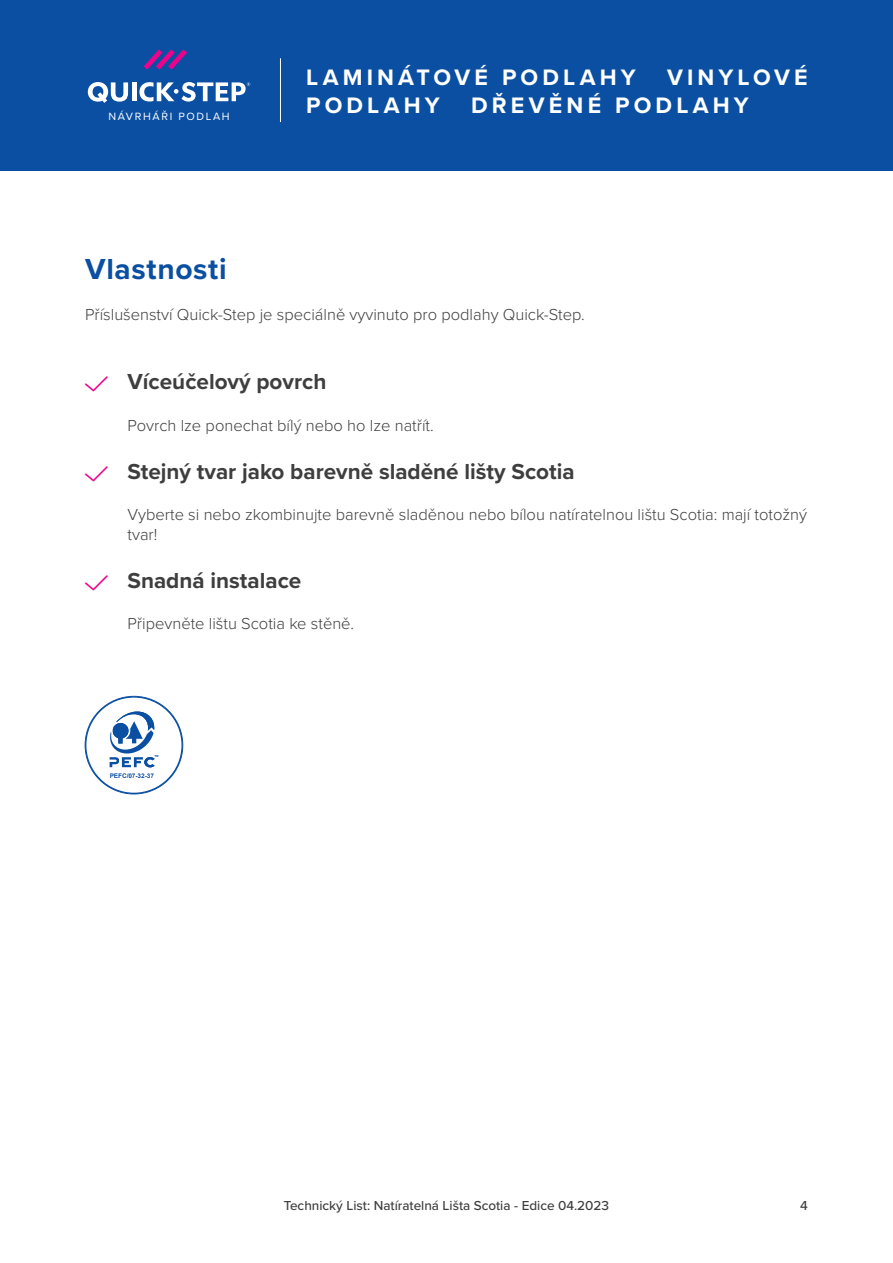
<style>
.page{position:relative;width:893px;height:1263px;background:#fff}
.page>*{position:absolute;margin:0;border:0;box-sizing:border-box;transform-origin:0 0}
.t1{font:700 30px "Proxima Nova";letter-spacing:.025em;color:#0a4fa2}
.Range{font:700 23.25px "Proxima Nova";letter-spacing:.175em;color:#fff}
.t2{font:700 22.5px "Proxima Nova";color:#3e3e3f}
.List-Description{font:300 16.5px/19.8px "Proxima Nova";color:#3e3e3f}
.BodyText{font:300 16.5px "Proxima Nova";color:#3e3e3f}
.t3{font:500 13.5px "Proxima Nova";color:#3e3e3f}
.FloorDesigners{font:10.95px "Proxima Nova";letter-spacing:.15em;color:#fff}
</style>
<div class="page">
<div style="left:0;top:0;width:893px;height:170px;background:#0a4fa2"></div>
<hr style="left:280px;top:58px;width:1px;height:64px;background:#fff">
<svg style="left:144px;top:49px;width:43px;height:21px"></svg>
<svg style="left:88px;top:82px;width:40px;height:21px"></svg>
<hr style="left:132px;top:82px;width:4px;height:19px;background:#fff">
<svg style="left:139px;top:82px;width:111px;height:20px"></svg>
<svg style="left:84px;top:695px;width:100px;height:100px"></svg>
<p class="FloorDesigners" style="left:108px;top:108px;width:123px">NÁVRHÁŘI PODLAH</p>
<p class="Range" style="left:306px;top:60px;width:331px">LAMINÁTOVÉ PODLAHY</p>
<p class="Range" style="left:667px;top:60px;width:142px">VINYLOVÉ</p>
<p class="Range" style="left:306px;top:88px;width:135px">PODLAHY</p>
<p class="Range" style="left:471px;top:88px;width:279px">DŘEVĚNÉ PODLAHY</p>
<p class="t1" style="left:85px;top:246px;width:143px">Vlastnosti</p>
<p class="BodyText" style="left:85px;top:302px;width:501px">Příslušenství Quick-Step je speciálně vyvinuto pro podlahy Quick-Step.</p>
<p class="t2" style="left:128px;top:365px;width:200px">Víceúčelový povrch</p>
<p class="List-Description" style="left:128px;top:414px;width:308px">Povrch lze ponechat bílý nebo ho lze natřít.</p>
<p class="t2" style="left:128px;top:454px;width:449px">Stejný tvar jako barevně sladěné lišty Scotia</p>
<p class="List-Description" style="left:128px;top:503px;width:681px">Vyberte si nebo zkombinujte barevně sladěnou nebo bílou natíratelnou lištu Scotia: mají totožný tvar!</p>
<p class="t2" style="left:128px;top:564px;width:175px">Snadná instalace</p>
<p class="List-Description" style="left:128px;top:613px;width:228px">Připevněte lištu Scotia ke stěně.</p>
<p class="t3" style="left:284px;top:1195px;width:327px">Technický List: Natíratelná Lišta Scotia - Edice 04.2023</p>
<p class="t3" style="left:800px;top:1195px;width:9px">4</p>
</div>
